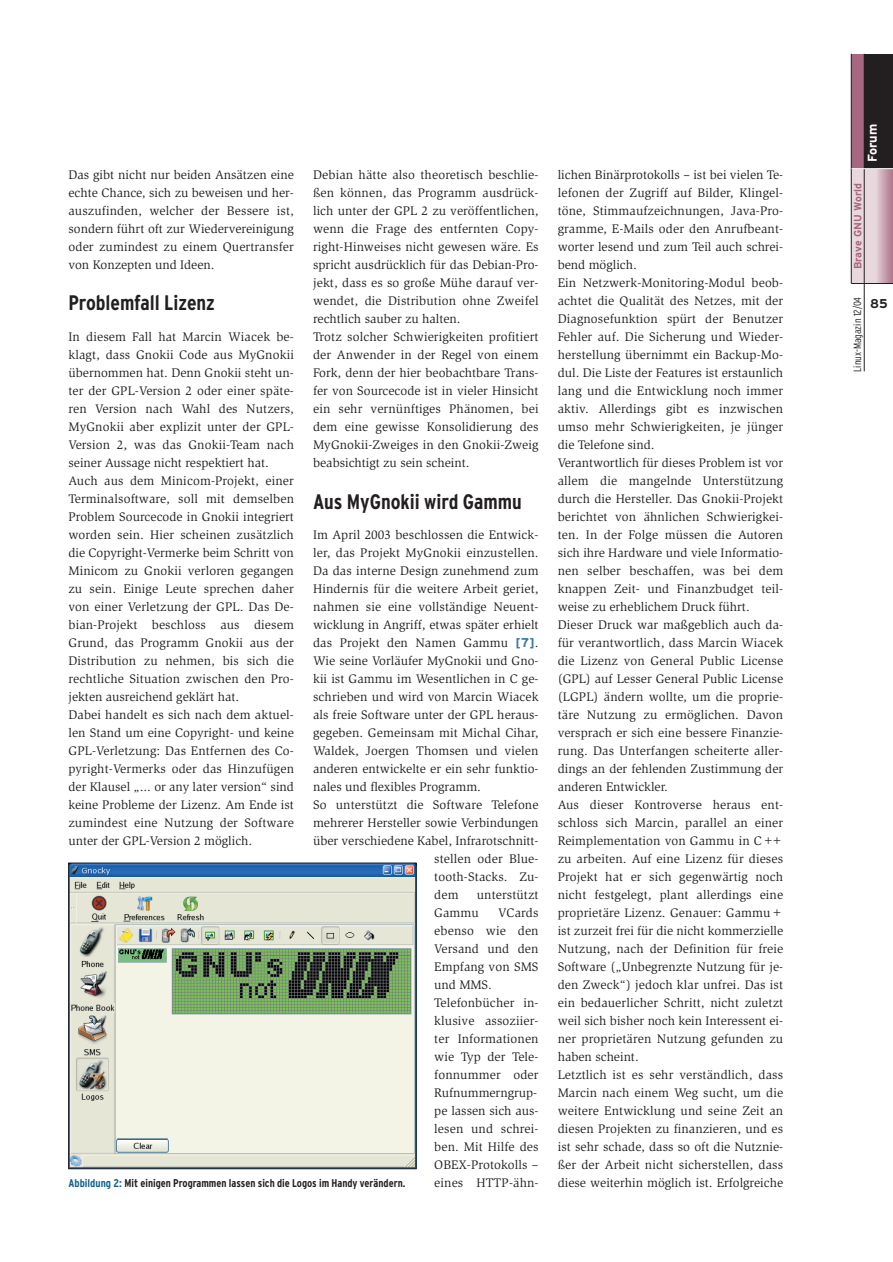
<style>
.page{position:relative;width:893px;height:1262px;background:#fff}
.page>*{position:absolute;margin:0;border:0;box-sizing:border-box;transform-origin:0 0}
.t1{font:700 condensed 21px "Interstate";color:#231f20}
.t2{font:12.75px/18px "Slimbach";letter-spacing:.01em;color:#231f20}
.t3{font:700 12.75px "Interstate";color:#fff}
.t4{font:700 12.75px "Interstate";color:#231f20}
.t5{font:700 condensed 11.25px "Interstate";color:#231f20}
.t6{font:300 condensed 10.5px "Interstate";color:#231f20}
.t7{font:700 10.5px "Interstate";color:#a66780}
.s1{font-family:"Interstate";font-weight:700;color:#3978a3}
.s2{color:#0f618e}
</style>
<div class="page">
<div style="left:851px;top:54px;width:41px;height:229px;background:#a66780"></div>
<div style="left:864px;top:54px;width:28px;height:115px;background:#231f20"></div>
<div style="left:851px;top:169px;width:25px;height:114px;background:#e8d8dd"></div>
<svg style="left:876px;top:169px;width:16px;height:114px;background:#c9a5b2"></svg>
<hr style="left:851px;top:54px;width:1px;height:229px;background:#231f20">
<hr style="left:863px;top:54px;width:1px;height:317px;background:#231f20">
<hr style="left:851px;top:168px;width:41px;height:1px;background:#fff">
<hr style="left:851px;top:283px;width:41px;height:1px;background:#231f20">
<img style="left:70px;top:864px;width:344px;height:302px">
<p class="t2" style="left:68px;top:166px;width:227px;text-align:justify">Das gibt nicht nur beiden Ansätzen eine echte Chance, sich zu beweisen und her&shy;auszufinden, welcher der Bessere ist, sondern führt oft zur Wiedervereinigung oder zumindest zu einem Quertransfer von Konzepten und Ideen.</p>
<h1 class="t1" style="left:68px;top:295px;width:148px">Problemfall Lizenz</h1>
<p class="t2" style="left:68px;top:328px;width:227px">In diesem Fall hat Marcin Wiacek be&shy;klagt, dass Gnokii Code aus MyGnokii übernommen hat. Denn Gnokii steht un&shy;ter der GPL-Version 2 oder einer späte&shy;ren Version nach Wahl des Nutzers, MyGnokii aber explizit unter der GPL-Version 2, was das Gnokii-Team nach seiner Aussage nicht respektiert hat.<br>Auch aus dem Minicom-Projekt, einer Terminalsoftware, soll mit demselben Problem Sourcecode in Gnokii integriert worden sein. Hier scheinen zusätzlich die Copyright-Vermerke beim Schritt von Minicom zu Gnokii verloren gegangen zu sein. Einige Leute sprechen daher von einer Verletzung der GPL. Das De&shy;bian-Projekt beschloss aus diesem Grund, das Programm Gnokii aus der Distribution zu nehmen, bis sich die rechtliche Situation zwischen den Pro&shy;jekten ausreichend geklärt hat.<br>Dabei handelt es sich nach dem aktuel&shy;len Stand um eine Copyright- und keine GPL-Verletzung: Das Entfernen des Co&shy;pyright-Vermerks oder das Hinzufügen der Klausel „... or any later version“ sind keine Probleme der Lizenz. Am Ende ist zumindest eine Nutzung der Software unter der GPL-Version 2 möglich.</p>
<p class="t2" style="left:313px;top:166px;width:227px">Debian hätte also theoretisch beschlie&shy;ßen können, das Programm ausdrück&shy;lich unter der GPL 2 zu veröffentlichen, wenn die Frage des entfernten Copy&shy;right-Hinweises nicht gewesen wäre. Es spricht ausdrücklich für das Debian-Pro&shy;jekt, dass es so große Mühe darauf ver&shy;wendet, die Distribution ohne Zweifel rechtlich sauber zu halten.<br>Trotz solcher Schwierigkeiten profitiert der Anwender in der Regel von einem Fork, denn der hier beobachtbare Trans&shy;fer von Sourcecode ist in vieler Hinsicht ein sehr vernünftiges Phänomen, bei dem eine gewisse Konsolidierung des MyGnokii-Zweiges in den Gnokii-Zweig beabsichtigt zu sein scheint.</p>
<h1 class="t1" style="left:313px;top:493px;width:210px">Aus MyGnokii wird Gammu</h1>
<p class="t2" style="left:313px;top:526px;width:227px">Im April 2003 beschlossen die Entwick-</p>
<p class="t2" style="left:313px;top:544px;width:227px">ler, das Projekt MyGnokii einzustellen.</p>
<p class="t2" style="left:313px;top:562px;width:227px">Da das interne Design zunehmend zum</p>
<p class="t2" style="left:313px;top:580px;width:227px">Hindernis für die weitere Arbeit geriet,</p>
<p class="t2" style="left:313px;top:598px;width:227px">nahmen sie eine vollständige Neuent-</p>
<p class="t2" style="left:313px;top:616px;width:227px">wicklung in Angriff, etwas später erhielt</p>
<p class="t2" style="left:313px;top:634px;width:227px">das Projekt den Namen Gammu <span class="s1">[7]</span>.</p>
<p class="t2" style="left:313px;top:652px;width:227px">Wie seine Vorläufer MyGnokii und Gno-</p>
<p class="t2" style="left:313px;top:670px;width:227px">kii ist Gammu im Wesentlichen in C ge-</p>
<p class="t2" style="left:313px;top:688px;width:227px">schrieben und wird von Marcin Wiacek</p>
<p class="t2" style="left:313px;top:706px;width:227px">als freie Software unter der GPL heraus-</p>
<p class="t2" style="left:313px;top:724px;width:227px">gegeben. Gemeinsam mit Michal Cihar,</p>
<p class="t2" style="left:313px;top:742px;width:227px">Waldek, Joergen Thomsen und vielen</p>
<p class="t2" style="left:313px;top:760px;width:227px">anderen entwickelte er ein sehr funktio-</p>
<p class="t2" style="left:313px;top:778px;width:169px">nales und flexibles Programm.</p>
<p class="t2" style="left:313px;top:796px;width:227px">So unterstützt die Software Telefone</p>
<p class="t2" style="left:313px;top:814px;width:227px">mehrerer Hersteller sowie Verbindungen</p>
<p class="t2" style="left:313px;top:832px;width:227px">über verschiedene Kabel, Infrarotschnitt-</p>
<p class="t2" style="left:434px;top:850px;width:106px">stellen oder Blue-</p>
<p class="t2" style="left:434px;top:868px;width:106px">tooth-Stacks. Zu-</p>
<p class="t2" style="left:434px;top:886px;width:26px">dem</p>
<p class="t2" style="left:434px;top:886px;width:106px;text-indent:43px">unterstützt<br>Gammu</p>
<p class="t2" style="left:434px;top:904px;width:106px;text-indent:64px">VCards ebenso wie den<br>Versand und den<br>Empfang von SMS und MMS.<br>Telefonbücher in&shy;klusive assoziier&shy;ter Informationen wie Typ der Tele&shy;fonnummer oder<br>Rufnummerngrup&shy;pe lassen sich aus&shy;lesen und schrei&shy;ben. Mit Hilfe des<br>OBEX-Protokolls – eines HTTP-ähn-</p>
<p class="t5" style="left:68px;top:1178px;width:338px"><span class="s2">Abbildung 2:</span> Mit einigen Programmen lassen sich die Logos im Handy verändern.</p>
<p class="t2" style="left:557px;top:166px;width:227px">lichen Binärprotokolls – ist bei vielen Te&shy;lefonen der Zugriff auf Bilder, Klingel&shy;töne, Stimmaufzeichnungen, Java-Pro&shy;gramme, E-Mails oder den Anrufbeant&shy;worter lesend und zum Teil auch schrei&shy;bend möglich.<br>Ein Netzwerk-Monitoring-Modul beob&shy;achtet die Qualität des Netzes, mit der Diagnosefunktion spürt der Benutzer Fehler auf. Die Sicherung und Wieder&shy;herstellung übernimmt ein Backup-Mo&shy;dul. Die Liste der Features ist erstaunlich lang und die Entwicklung noch immer aktiv. Allerdings gibt es inzwischen umso mehr Schwierigkeiten, je jünger die Telefone sind.<br>Verantwortlich für dieses Problem ist vor allem die mangelnde Unterstützung durch die Hersteller. Das Gnokii-Projekt berichtet von ähnlichen Schwierigkei&shy;ten. In der Folge müssen die Autoren sich ihre Hardware und viele Informatio&shy;nen selber beschaffen, was bei dem knappen Zeit- und Finanzbudget teil&shy;weise zu erheblichem Druck führt.<br>Dieser Druck war maßgeblich auch da&shy;für verantwortlich, dass Marcin Wiacek die Lizenz von General Public License (GPL) auf Lesser General Public License (LGPL) ändern wollte, um die proprie&shy;täre Nutzung zu ermöglichen. Davon versprach er sich eine bessere Finanzie&shy;rung. Das Unterfangen scheiterte aller&shy;dings an der fehlenden Zustimmung der anderen Entwickler.<br>Aus dieser Kontroverse heraus ent&shy;schloss sich Marcin, parallel an einer Reimplementation von Gammu in C++ zu arbeiten. Auf eine Lizenz für dieses Projekt hat er sich gegenwärtig noch nicht festgelegt, plant allerdings eine proprietäre Lizenz. Genauer: Gammu+ ist zurzeit frei für die nicht kommerzielle Nutzung, nach der Definition für freie Software („Unbegrenzte Nutzung für je&shy;den Zweck“) jedoch klar unfrei. Das ist ein bedauerlicher Schritt, nicht zuletzt weil sich bisher noch kein Interessent ei&shy;ner proprietären Nutzung gefunden zu haben scheint.<br>Letztlich ist es sehr verständlich, dass Marcin nach einem Weg sucht, um die weitere Entwicklung und seine Zeit an diesen Projekten zu finanzieren, und es ist sehr schade, dass so oft die Nutznie&shy;ßer der Arbeit nicht sicherstellen, dass diese weiterhin möglich ist. Erfolgreiche</p>
<p class="t3" style="left:867px;top:162px;width:40px;rotate:-90deg">Forum</p>
<p class="t7" style="left:853px;top:269px;width:88px;rotate:-90deg">Brave GNU World</p>
<p class="t6" style="left:853px;top:372px;width:76px;rotate:-90deg">Linux-Magazin 12/04</p>
<p class="t4" style="left:870px;top:299px;width:19px">85</p>
</div>
